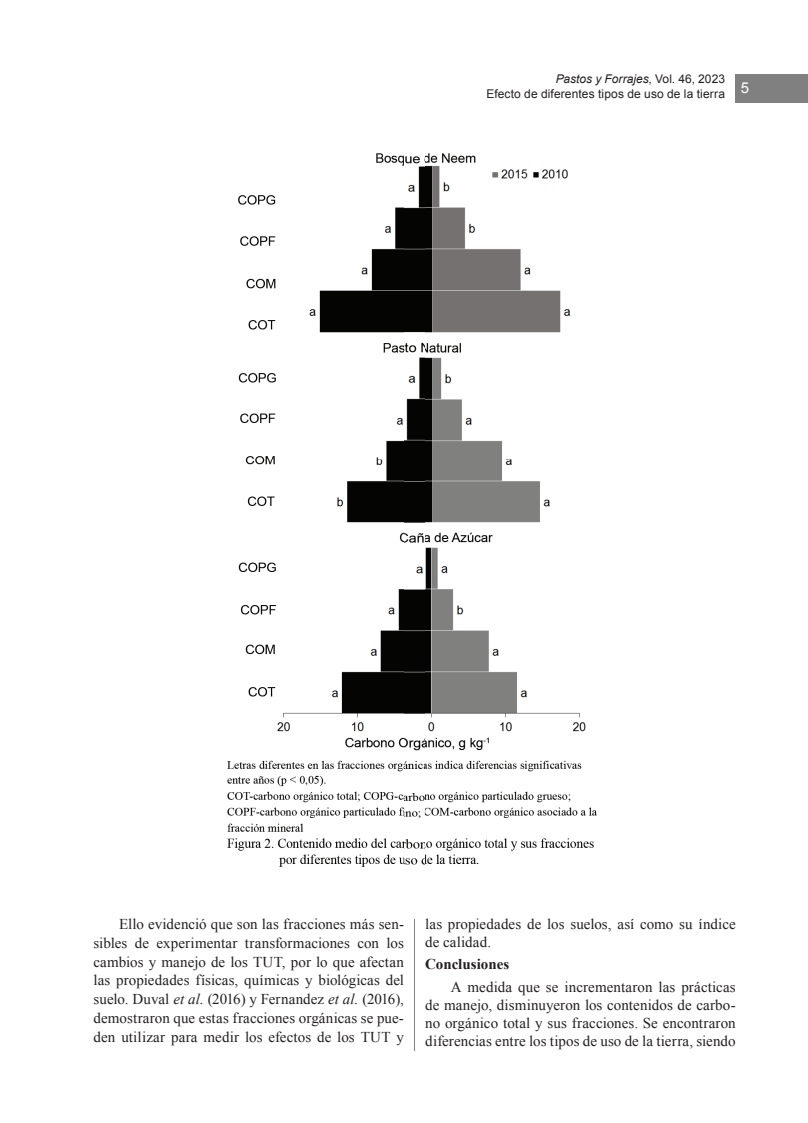
<style>
.page{position:relative;width:808px;height:1123px;background:#fff}
.page>*{position:absolute;margin:0;border:0;box-sizing:border-box;transform-origin:0 0}
.t1{font:15px/18.8px "Times New Roman";letter-spacing:.005em;color:#231f20;text-align:justify}
.t2{font:700 15px "Times New Roman";letter-spacing:-.005em;color:#231f20}
.t3{font:15px "Arial";color:#fff}
.t4{font:12px/14.4px "Arial";letter-spacing:.01em;color:#231f20;text-align:right}
.s1{font-style:italic}
</style>
<div class="page">
<div style="left:736px;top:74px;width:72px;height:28px;background:#7f807f"></div>
<hr style="left:414px;top:119px;width:1px;height:931px;background:#808180">
<div style="left:404px;top:119px;width:21px;height:799px;background:#fff"></div>
<img style="left:227px;top:153px;width:370px;height:714px">
<img style="left:404px;top:153px;width:21px;height:714px">
<p class="t4" style="left:486px;top:72px;width:240px"><span class="s1">Pastos y Forrajes</span>, Vol. 46, 2023<br>Efecto de diferentes tipos de uso de la tierra</p>
<p class="t3" style="left:741px;top:78px;width:10px">5</p>
<p class="t1" style="left:94px;top:914px;width:312px;text-indent:26px">Ello evidenció que son las fracciones más sen&shy;sibles de experimentar transformaciones con los cambios y manejo de los TUT, por lo que afectan las propiedades físicas, químicas y biológicas del suelo. Duval <span class="s1">et al.</span> (2016) y Fernandez <span class="s1">et al.</span> (2016), demostraron que estas fracciones orgánicas se pue&shy;den utilizar para medir los efectos de los TUT y</p>
<p class="t1" style="left:425px;top:915px;width:312px;line-height:18px">las propiedades de los suelos, así como su índice de calidad.</p>
<p class="t2" style="left:425px;top:954px;width:86px">Conclusiones</p>
<p class="t1" style="left:425px;top:977px;width:312px;line-height:18px;text-indent:26px">A medida que se incrementaron las prácticas de manejo, disminuyeron los contenidos de carbo&shy;no orgánico total y sus fracciones. Se encontraron diferencias entre los tipos de uso de la tierra, siendo</p>
</div>
